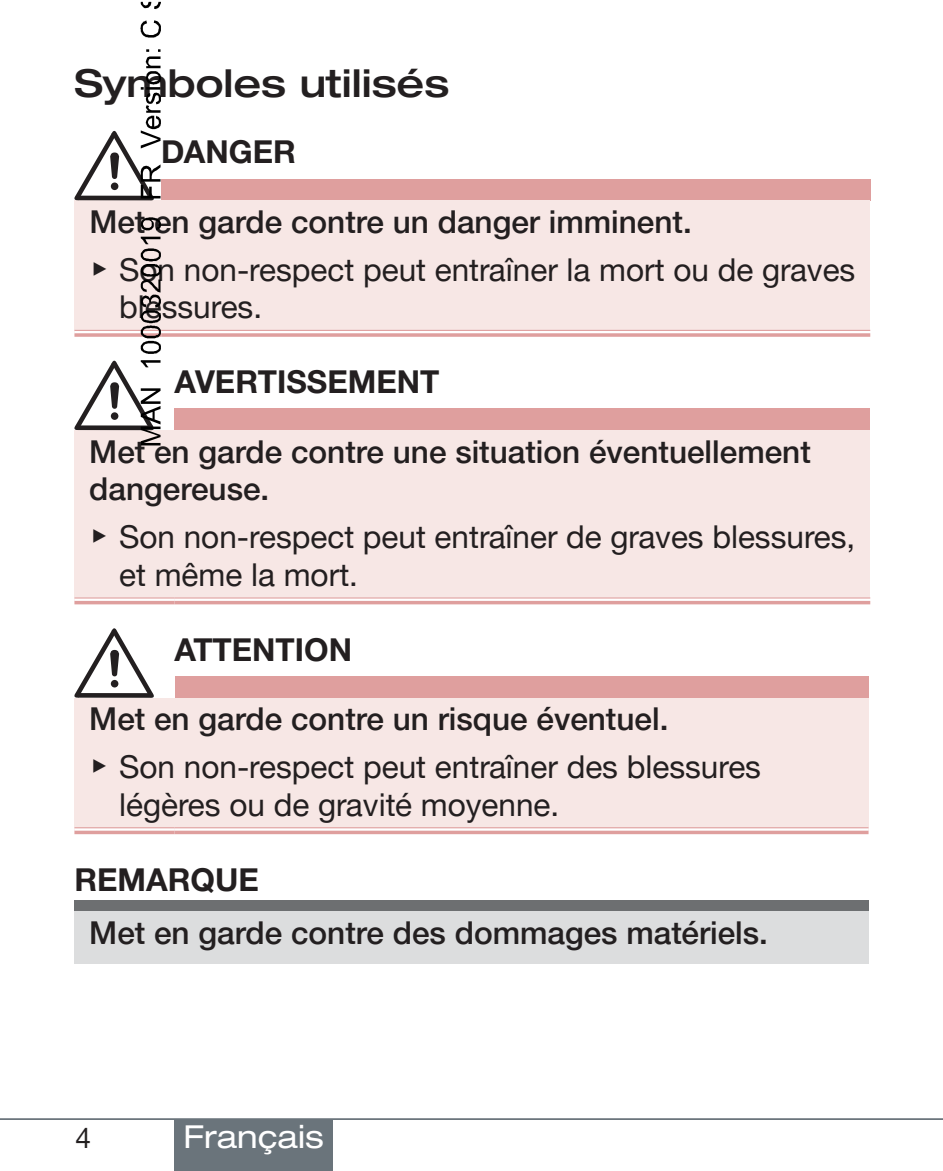
<style>
.page{position:relative;width:943px;height:1171px;background:#fff}
.page>*{position:absolute;margin:0;border:0;box-sizing:border-box;transform-origin:0 0}
.t1{font:500 expanded 38.5px "Helvetica Neue LTW1 G";color:#231f20}
.t2{font:31.5px/47.6px "Helvetica Neue LTW1 G";color:#231f20}
.t3{font:500 31.5px/37.8px "Helvetica Neue LTW1 G";color:#231f20}
.t4{font:700 31.5px "Helvetica Neue LTW1 G";color:#231f20}
.t5{font:expanded 31.5px "Helvetica Neue LTW1 G";color:#fff}
.t6{font:28px "Helvetica Neue LTW1 G";color:#231f20}
.s1{font-weight:500}
.s2{font-family:"Arial Unicode MS"}
</style>
<div class="page">
<div style="left:161px;top:179px;width:709px;height:21px;background:#df9f9e"></div>
<div style="left:74px;top:200px;width:796px;height:133px;background:#f7e7e5"></div>
<div style="left:74px;top:330px;width:87px;height:7px;background:#fff"></div>
<div style="left:161px;top:330px;width:709px;height:7px;background:#fff"></div>
<hr style="left:74px;top:330px;width:87px;height:1px;background:#df9f9e">
<svg style="left:74px;top:333px;width:67px;height:4px"></svg>
<hr style="left:161px;top:330px;width:709px;height:1px;background:#df9f9e">
<svg style="left:161px;top:333px;width:709px;height:4px;background:#e2aaa9"></svg>
<div style="left:175px;top:408px;width:695px;height:22px;background:#df9f9e"></div>
<div style="left:74px;top:430px;width:796px;height:171px;background:#f7e7e5"></div>
<svg style="left:74px;top:598px;width:101px;height:3px"></svg>
<svg style="left:175px;top:598px;width:695px;height:3px"></svg>
<hr style="left:74px;top:597px;width:101px;height:1px;background:#df9f9e">
<hr style="left:74px;top:601px;width:101px;height:3px;background:#df9f9e">
<hr style="left:175px;top:597px;width:695px;height:1px;background:#df9f9e">
<hr style="left:175px;top:601px;width:695px;height:3px;background:#df9f9e">
<div style="left:175px;top:676px;width:693px;height:22px;background:#df9f9e"></div>
<div style="left:74px;top:698px;width:794px;height:132px;background:#f7e7e5"></div>
<svg style="left:74px;top:828px;width:101px;height:2px"></svg>
<svg style="left:175px;top:828px;width:693px;height:2px"></svg>
<hr style="left:74px;top:827px;width:101px;height:1px;background:#df9f9e">
<svg style="left:74px;top:830px;width:101px;height:4px"></svg>
<hr style="left:175px;top:827px;width:693px;height:1px;background:#df9f9e">
<svg style="left:175px;top:830px;width:693px;height:4px;background:#e4afae"></svg>
<svg style="left:74px;top:628px;width:80px;height:70px"></svg>
<div style="left:111px;top:680px;width:7px;height:7px;background:#231f20;border-radius:50%"></div>
<div style="left:74px;top:900px;width:794px;height:11px;background:#6d6f71"></div>
<div style="left:74px;top:911px;width:794px;height:52px;background:#dcddde"></div>
<hr style="left:0;top:1118px;width:943px;height:2px;background:#6a747b">
<div style="left:174px;top:1119px;width:159px;height:52px;background:#6a747b"></div>
<svg style="left:74px;top:360px;width:86px;height:85px"></svg>
<svg style="left:141px;top:237px;width:20px;height:117px"></svg>
<svg style="left:141px;top:217px;width:20px;height:13px"></svg>
<svg style="left:74px;top:49px;width:87px;height:151px"></svg>
<svg style="left:140px;top:20px;width:21px;height:18px"></svg>
<svg style="left:141px;top:2px;width:20px;height:7px"></svg>
<p class="t1" style="left:74px;top:59px;width:376px">Symboles utilisés</p>
<p class="t4" style="left:161px;top:133px;width:136px">DANGER</p>
<p class="t2" style="left:89px;top:198px;width:767px"><span class="s1">Met en garde contre un danger imminent.<br></span><span class="s2">▶</span> Son non-respect peut entraîner la mort ou de graves</p>
<p class="t2" style="left:119px;top:283px;width:144px">blessures.</p>
<p class="t4" style="left:175px;top:362px;width:266px">AVERTISSEMENT</p>
<p class="t3" style="left:89px;top:432px;width:723px">Met en garde contre une situation éventuellement dangereuse.</p>
<p class="t2" style="left:119px;top:518px;width:737px;line-height:37.8px;text-indent:-30px"><span class="s2">▶</span> Son non-respect peut entraîner de graves blessures, et même la mort.</p>
<p class="t4" style="left:175px;top:630px;width:179px">ATTENTION</p>
<p class="t2" style="left:89px;top:695px;width:673px"><span class="s1">Met en garde contre un risque éventuel.<br></span><span class="s2">▶</span> Son non-respect peut entraîner des blessures</p>
<p class="t2" style="left:119px;top:780px;width:441px">légères ou de gravité moyenne.</p>
<p class="t4" style="left:74px;top:860px;width:186px">REMARQUE</p>
<p class="t3" style="left:89px;top:913px;width:680px">Met en garde contre des dommages matériels.</p>
<p class="t6" style="left:76px;top:1120px;width:17px">4</p>
<p class="t5" style="left:184px;top:1117px;width:142px">Français</p>
</div>
